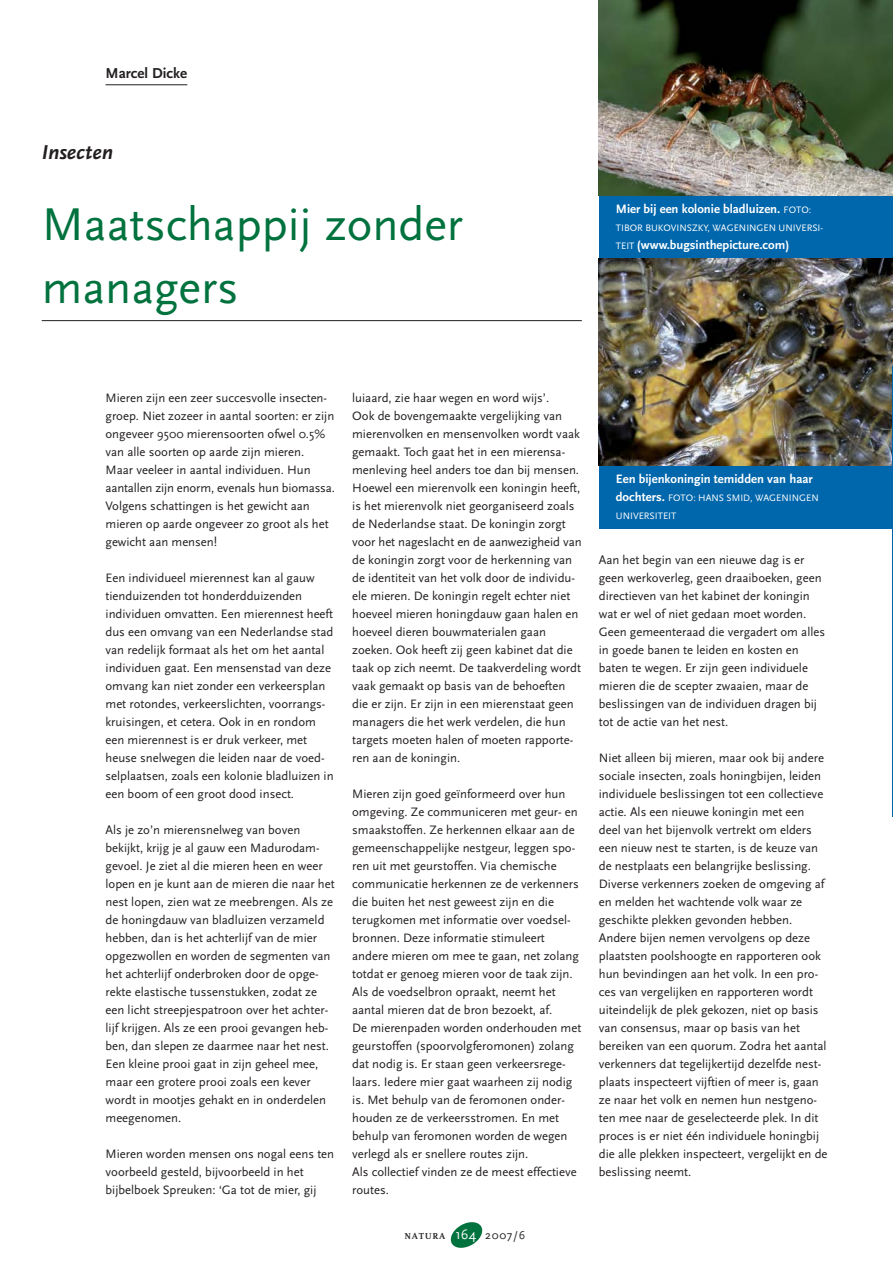
<style>
.page{position:relative;width:893px;height:1263px;background:#fff}
.page>*{position:absolute;margin:0;border:0;box-sizing:border-box;transform-origin:0 0}
.t1{font:48px/63px "Scala Sans";color:#00723e}
.t2{font:italic 700 21px "Scala Sans";color:#231f20}
.t3{font:700 15px "Scala Sans";color:#231f20}
.t4{font:12.75px/18px "Scala Sans";color:#231f20}
.t5{font:700 12.75px "Scala Sans";color:#fff}
.t6{font:9.75px/18px "Scala Sans";color:#fff}
.t7{font:700 9px "FF Scala";letter-spacing:.08em;color:#231f20}
.s1{font-weight:400;font-size:9.75px}
.s2{font-family:"Scala Sans";font-weight:400;font-size:14.25px;color:#fff}
.s3{font-family:"Scala Sans";font-weight:400;font-size:12px}
.s4{font-weight:700;font-size:12.75px}
</style>
<div class="page">
<div style="left:599px;top:465px;width:293px;height:63px;background:#0067ac"></div>
<div style="left:599px;top:195px;width:293px;height:72px;background:#0067ac"></div>
<svg style="left:450px;top:1222px;width:33px;height:26px"></svg>
<hr style="left:106px;top:84px;width:81px;height:1px;background:#231f20">
<hr style="left:42px;top:320px;width:540px;height:1px;background:#231f20">
<img style="left:599px;top:259px;width:293px;height:206px">
<img style="left:599px;top:0;width:293px;height:195px">
<hr style="left:892px;top:366px;width:1px;height:450px;background:#0067ac">
<p class="t3" style="left:106px;top:67px;width:83px">Marcel Dicke</p>
<h2 class="t2" style="left:42px;top:141px;width:73px">Insecten</h2>
<h1 class="t1" style="left:42px;top:196px;width:423px">Maatschappij zonder managers</h1>
<p class="t5" style="left:616px;top:204px;width:197px">Mier bij een kolonie bladluizen. <span class="s1">FOTO:</span></p>
<p class="t6" style="left:616px;top:219px;width:209px">TIBOR BUKOVINSZKY, WAGENINGEN UNIVERSI-</p>
<p class="t5" style="left:616px;top:240px;width:175px"><span class="s1">TEIT</span> (www.bugsinthepicture.com)</p>
<p class="t4" style="left:106px;top:390px;width:231px">Mieren zijn een zeer succesvolle insecten&shy;groep. Niet zozeer in aantal soorten: er zijn ongeveer 9500 mierensoorten ofwel 0.5% van alle soorten op aarde zijn mieren.<br>Maar veeleer in aantal individuen. Hun aantallen zijn enorm, evenals hun biomassa.<br>Volgens schattingen is het gewicht aan mieren op aarde ongeveer zo groot als het gewicht aan mensen!</p>
<p class="t4" style="left:106px;top:570px;width:230px">Een individueel mierennest kan al gauw tienduizenden tot honderdduizenden individuen omvatten. Een mierennest heeft dus een omvang van een Nederlandse stad van redelijk formaat als het om het aantal individuen gaat. Een mensenstad van deze omvang kan niet zonder een verkeersplan met rotondes, verkeerslichten, voorrangs&shy;kruisingen, et cetera. Ook in en rondom een mierennest is er druk verkeer, met heuse snelwegen die leiden naar de voed&shy;selplaatsen, zoals een kolonie bladluizen in een boom of een groot dood insect.</p>
<p class="t4" style="left:106px;top:822px;width:231px">Als je zo’n mierensnelweg van boven bekijkt, krijg je al gauw een Madurodam&shy;gevoel. Je ziet al die mieren heen en weer lopen en je kunt aan de mieren die naar het nest lopen, zien wat ze meebrengen. Als ze de honingdauw van bladluizen verzameld hebben, dan is het achterlijf van de mier opgezwollen en worden de segmenten van het achterlijf onderbroken door de opge&shy;rekte elastische tussenstukken, zodat ze een licht streepjespatroon over het achter&shy;lijf krijgen. Als ze een prooi gevangen heb&shy;ben, dan slepen ze daarmee naar het nest.<br>Een kleine prooi gaat in zijn geheel mee, maar een grotere prooi zoals een kever wordt in mootjes gehakt en in onderdelen meegenomen.</p>
<p class="t4" style="left:106px;top:1146px;width:230px">Mieren worden mensen ons nogal eens ten voorbeeld gesteld, bijvoorbeeld in het bijbelboek Spreuken: ‘Ga tot de mier, gij</p>
<p class="t4" style="left:352px;top:390px;width:231px">luiaard, zie haar wegen en word wijs’.<br>Ook de bovengemaakte vergelijking van mierenvolken en mensenvolken wordt vaak gemaakt. Toch gaat het in een mierensa&shy;menleving heel anders toe dan bij mensen.<br>Hoewel een mierenvolk een koningin heeft, is het mierenvolk niet georganiseerd zoals de Nederlandse staat. De koningin zorgt voor het nageslacht en de aanwezigheid van de koningin zorgt voor de herkenning van de identiteit van het volk door de individu&shy;ele mieren. De koningin regelt echter niet hoeveel mieren honingdauw gaan halen en hoeveel dieren bouwmaterialen gaan zoeken. Ook heeft zij geen kabinet dat die taak op zich neemt. De taakverdeling wordt vaak gemaakt op basis van de behoeften die er zijn. Er zijn in een mierenstaat geen managers die het werk verdelen, die hun targets moeten halen of moeten rapporte&shy;ren aan de koningin.</p>
<p class="t4" style="left:352px;top:786px;width:231px">Mieren zijn goed geïnformeerd over hun omgeving. Ze communiceren met geur- en smaakstoffen. Ze herkennen elkaar aan de gemeenschappelijke nestgeur, leggen spo&shy;ren uit met geurstoffen. Via chemische communicatie herkennen ze de verkenners die buiten het nest geweest zijn en die terugkomen met informatie over voedsel&shy;bronnen. Deze informatie stimuleert andere mieren om mee te gaan, net zolang totdat er genoeg mieren voor de taak zijn.<br>Als de voedselbron opraakt, neemt het aantal mieren dat de bron bezoekt, af.<br>De mierenpaden worden onderhouden met geurstoffen (spoorvolgferomonen) zolang dat nodig is. Er staan geen verkeersrege&shy;laars. Iedere mier gaat waarheen zij nodig is. Met behulp van de feromonen onder&shy;houden ze de verkeersstromen. En met behulp van feromonen worden de wegen verlegd als er snellere routes zijn.<br>Als collectief vinden ze de meest effectieve routes.</p>
<p class="t7" style="left:405px;top:1233px;width:122px">NATURA <span class="s2">164</span> <span class="s3">2007/6</span></p>
<p class="t5" style="left:616px;top:474px;width:198px">Een bijenkoningin temidden van haar</p>
<p class="t6" style="left:616px;top:489px;width:204px"><span class="s4">dochters.</span> FOTO: HANS SMID, WAGENINGEN<br>UNIVERSITEIT</p>
<p class="t4" style="left:599px;top:552px;width:228px">Aan het begin van een nieuwe dag is er geen werkoverleg, geen draaiboeken, geen directieven van het kabinet der koningin wat er wel of niet gedaan moet worden.<br>Geen gemeenteraad die vergadert om alles in goede banen te leiden en kosten en baten te wegen. Er zijn geen individuele mieren die de scepter zwaaien, maar de beslissingen van de individuen dragen bij tot de actie van het nest.</p>
<p class="t4" style="left:599px;top:750px;width:230px">Niet alleen bij mieren, maar ook bij andere sociale insecten, zoals honingbijen, leiden individuele beslissingen tot een collectieve actie. Als een nieuwe koningin met een deel van het bijenvolk vertrekt om elders een nieuw nest te starten, is de keuze van de nestplaats een belangrijke beslissing.<br>Diverse verkenners zoeken de omgeving af en melden het wachtende volk waar ze geschikte plekken gevonden hebben.<br>Andere bijen nemen vervolgens op deze plaatsten poolshoogte en rapporteren ook hun bevindingen aan het volk. In een pro&shy;ces van vergelijken en rapporteren wordt uiteindelijk de plek gekozen, niet op basis van consensus, maar op basis van het bereiken van een quorum. Zodra het aantal verkenners dat tegelijkertijd dezelfde nest&shy;plaats inspecteert vijftien of meer is, gaan ze naar het volk en nemen hun nestgeno&shy;ten mee naar de geselecteerde plek. In dit proces is er niet één individuele honingbij die alle plekken inspecteert, vergelijkt en de beslissing neemt.</p>
</div>
